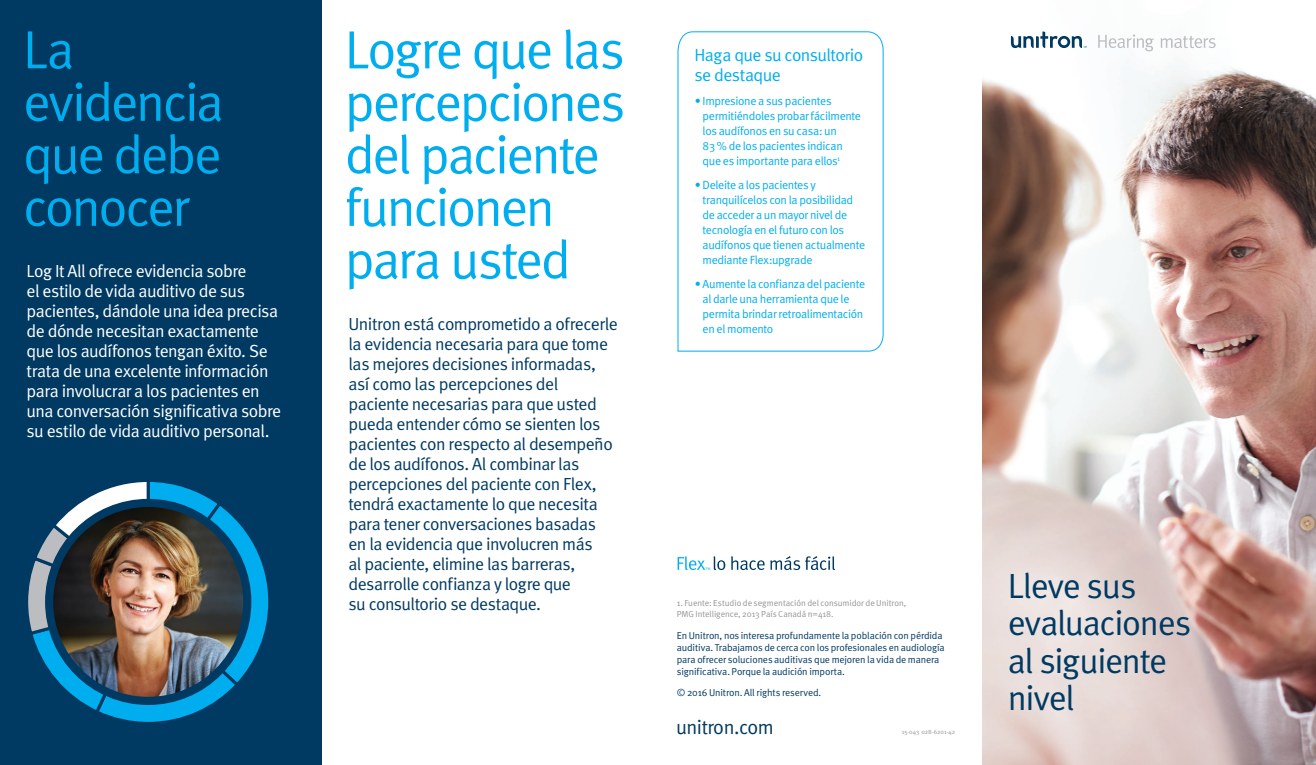
<style>
.page{position:relative;width:1316px;height:765px;background:#fff}
.page>*{position:absolute;margin:0;border:0;box-sizing:border-box;transform-origin:0 0}
.Headline_45_45{font:53.75px/52.5px "Meta Normal";letter-spacing:-.045em;color:#00aeef}
.Cover__text_28_30{font:35px/37.5px "Meta Normal";letter-spacing:-.035em;color:#003a62}
.unitron_com_16_19{font:20px "Meta Normal";letter-spacing:-.02em;color:#003a62}
.Text_14_16{font:17.5px/20px "Meta Normal";letter-spacing:-.03em;color:#003a62}
.Text_14_16-2{font:17.5px/20px "Meta Normal";letter-spacing:-.03em;color:#fff}
.Text_14_16-3{font:17.5px/20px "Meta Normal";letter-spacing:-.03em;color:#00aeef}
.Text_9_5_12{font:11.88px/15px "Meta Normal";letter-spacing:-.025em;color:#00aeef}
.boilerPlate_8_9_75{font:10px/12.2px "Meta Normal";letter-spacing:-.015em;color:#003a62}
.Notes_7_9{font:8.75px/11.2px "Meta Normal";letter-spacing:-.005em;color:#939598}
.KCOPartNumber_5_6{font:6.25px "Meta Normal";letter-spacing:-.01em;color:#939598}
</style>
<div class="page">
<img style="left:982px;top:31px;width:333px;height:734px">
<svg style="left:1010px;top:32px;width:76px;height:16px"></svg>
<svg style="left:1097px;top:34px;width:118px;height:17px"></svg>
<svg style="left:677px;top:31px;width:206px;height:321px"></svg>
<div style="left:0;top:0;width:322px;height:765px;background:#003a62"></div>
<svg style="left:28px;top:482px;width:241px;height:240px"></svg>
<img style="left:49px;top:503px;width:198px;height:198px;border-radius:99px">
<div style="left:45px;top:499px;width:206px;height:206px;border:8px solid #003a62;border-radius:50%"></div>
<svg style="left:677px;top:556px;width:48px;height:14px"></svg>
<svg style="left:731px;top:556px;width:33px;height:14px"></svg>
<svg style="left:770px;top:556px;width:64px;height:14px"></svg>
<p class="Headline_45_45" style="left:23px;top:23px;width:202px">La evidencia que debe conocer</p>
<p class="Text_14_16-2" style="left:27px;top:261px;width:256px">Log It All ofrece evidencia sobre<br>el estilo de vida auditivo de sus pacientes, dándole una idea precisa de dónde necesitan exactamente que los audífonos tengan éxito. Se trata de una excelente información para involucrar a los pacientes en una conversación significativa sobre su estilo de vida auditivo personal.</p>
<p class="Headline_45_45" style="left:344px;top:23px;width:282px">Logre que las percepciones del paciente funcionen para usted</p>
<p class="Text_14_16" style="left:348px;top:313px;width:271px">Unitron está comprometido a ofrecerle la evidencia necesaria para que tome las mejores decisiones informadas, así como las percepciones del paciente necesarias para que usted pueda entender cómo se sienten los pacientes con respecto al desempeño de los audífonos. Al combinar las percepciones del paciente con Flex, tendrá exactamente lo que necesita para tener conversaciones basadas en la evidencia que involucren más<br>al paciente, elimine las barreras, desarrolle confianza y logre que<br>su consultorio se destaque.</p>
<p class="Text_14_16-3" style="left:694px;top:45px;width:170px">Haga que su consultorio se destaque</p>
<p class="Text_9_5_12" style="left:702px;top:94px;width:160px;text-indent:-8px">• Impresione a sus pacientes permitiéndoles probar fácilmente los audífonos en su casa: un<br>83 % de los pacientes indican que es importante para ellos<sup>1</sup></p>
<p class="Text_9_5_12" style="left:702px;top:178px;width:164px;text-indent:-8px">• Deleite a los pacientes y tranquilícelos con la posibilidad de acceder a un mayor nivel de tecnología en el futuro con los audífonos que tienen actualmente mediante Flex:upgrade</p>
<p class="Text_9_5_12" style="left:702px;top:277px;width:164px;text-indent:-8px">• Aumente la confianza del paciente al darle una herramienta que le permita brindar retroalimentación en el momento</p>
<p class="Notes_7_9" style="left:676px;top:597px;width:231px">1. Fuente: Estudio de segmentación del consumidor de Unitron,<br>PMG Intelligence, 2013 País Canadá n=418.</p>
<p class="boilerPlate_8_9_75" style="left:676px;top:629px;width:269px">En Unitron, nos interesa profundamente la población con pérdida auditiva. Trabajamos de cerca con los profesionales en audiología para ofrecer soluciones auditivas que mejoren la vida de manera significativa. Porque la audición importa.</p>
<p class="boilerPlate_8_9_75" style="left:676px;top:687px;width:146px">© 2016 Unitron. All rights reserved.</p>
<p class="unitron_com_16_19" style="left:676px;top:715px;width:99px">unitron.com</p>
<p class="KCOPartNumber_5_6" style="left:901px;top:728px;width:55px">15-043 028-6201-42</p>
<p class="Cover__text_28_30" style="left:1007px;top:566px;width:185px">Lleve sus evaluaciones al siguiente nivel</p>
</div>
